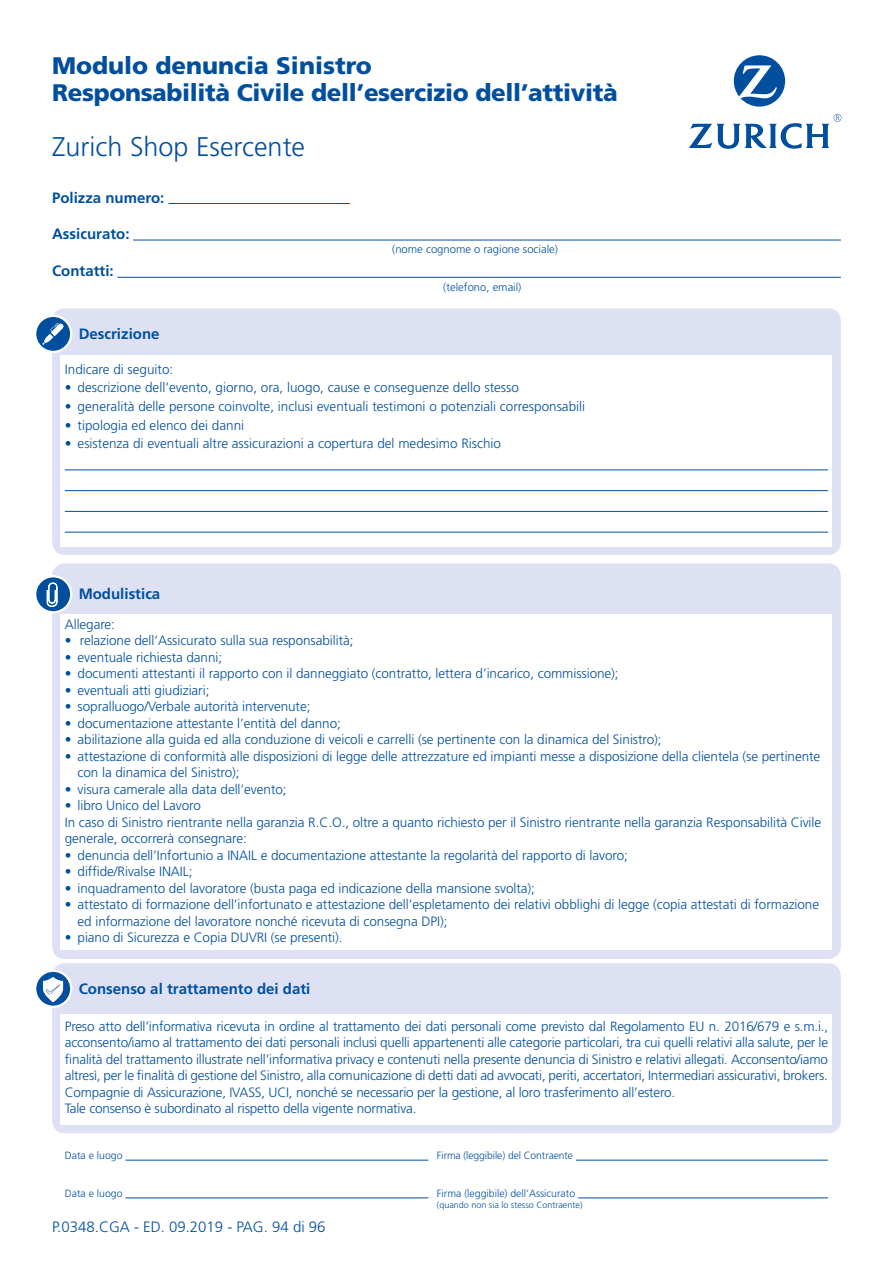
<style>
.page{position:relative;width:893px;height:1263px;background:#fff}
.page>*{position:absolute;margin:0;border:0;box-sizing:border-box;transform-origin:0 0}
.t1{font:300 27px "Frutiger";color:#004f9f}
.t2{font:900 24px/27px "Frutiger";letter-spacing:-.015em;color:#004f9f}
.t3{font:700 15px "Frutiger";color:#004f9f}
.t4{font:300 15px "Frutiger";color:#004f9f}
.t5{font:300 13.5px/16.5px "Frutiger";letter-spacing:-.005em;color:#004f9f}
.t6{font:300 11.25px "Frutiger";color:#004f9f}
.t7{font:300 10.5px "Frutiger";color:#004f9f}
.t8{font:300 9px "Frutiger";color:#004f9f}
</style>
<div class="page">
<div style="left:52px;top:563px;width:789px;height:396px;background:#dee1f3;border-radius:13px"></div>
<div style="left:61px;top:614px;width:771px;height:336px;background:#fff"></div>
<div style="left:52px;top:308px;width:789px;height:247px;background:#dee1f3;border-radius:13px"></div>
<div style="left:61px;top:355px;width:771px;height:191px;background:#fff"></div>
<hr style="left:65px;top:470px;width:763px;height:1px;background:#004f9f">
<hr style="left:65px;top:490px;width:763px;height:1px;background:#004f9f">
<hr style="left:65px;top:511px;width:763px;height:1px;background:#004f9f">
<hr style="left:65px;top:532px;width:763px;height:1px;background:#004f9f">
<hr style="left:169px;top:203px;width:181px;height:1px;background:#004f9f">
<hr style="left:133px;top:240px;width:708px;height:1px;background:#004f9f">
<hr style="left:117px;top:277px;width:724px;height:1px;background:#004f9f">
<svg style="left:734px;top:55px;width:51px;height:52px"></svg>
<svg style="left:689px;top:114px;width:152px;height:35px"></svg>
<hr style="left:126px;top:1160px;width:302px;height:1px;background:#004f9f">
<hr style="left:576px;top:1160px;width:252px;height:1px;background:#004f9f">
<hr style="left:126px;top:1198px;width:302px;height:1px;background:#004f9f">
<hr style="left:578px;top:1198px;width:250px;height:1px;background:#004f9f">
<svg style="left:35px;top:316px;width:36px;height:36px"></svg>
<div style="left:34px;top:315px;width:38px;height:38px;border:2px solid #fff;border-radius:50%"></div>
<svg style="left:42px;top:323px;width:22px;height:23px"></svg>
<svg style="left:35px;top:576px;width:36px;height:36px"></svg>
<div style="left:34px;top:575px;width:38px;height:38px;border:2px solid #fff;border-radius:50%"></div>
<svg style="left:47px;top:582px;width:11px;height:25px"></svg>
<div style="left:52px;top:963px;width:789px;height:170px;background:#dee1f3;border-radius:13px"></div>
<div style="left:61px;top:1014px;width:771px;height:111px;background:#fff"></div>
<svg style="left:35px;top:971px;width:36px;height:36px"></svg>
<div style="left:34px;top:970px;width:38px;height:38px;border:2px solid #fff;border-radius:50%"></div>
<svg style="left:43px;top:977px;width:20px;height:25px"></svg>
<h2 class="t2" style="left:52px;top:52px;width:567px">Modulo denuncia Sinistro<br>Responsabilità Civile dell’esercizio dell’attività</h2>
<h1 class="t1" style="left:52px;top:132px;width:255px">Zurich Shop Esercente</h1>
<p class="t3" style="left:52px;top:189px;width:114px">Polizza numero:</p>
<p class="t3" style="left:52px;top:225px;width:79px">Assicurato:</p>
<p class="t3" style="left:52px;top:262px;width:63px">Contatti:</p>
<p class="t3" style="left:79px;top:325px;width:82px">Descrizione</p>
<p class="t6" style="left:392px;top:243px;width:167px">(nome cognome o ragione sociale)</p>
<p class="t6" style="left:443px;top:280px;width:80px">(telefono, email)</p>
<p class="t5" style="left:65px;top:361px;width:110px">Indicare di seguito:</p>
<p class="t5" style="left:65px;top:380px;width:456px">• descrizione dell’evento, giorno, ora, luogo, cause e conseguenze dello stesso</p>
<p class="t5" style="left:65px;top:398px;width:522px">• generalità delle persone coinvolte, inclusi eventuali testimoni o potenziali corresponsabili</p>
<p class="t5" style="left:65px;top:417px;width:181px">• tipologia ed elenco dei danni</p>
<p class="t5" style="left:65px;top:435px;width:438px">• esistenza di eventuali altre assicurazioni a copertura del medesimo Rischio</p>
<p class="t3" style="left:79px;top:585px;width:83px">Modulistica</p>
<p class="t5" style="left:65px;top:616px;width:52px">Allegare:</p>
<p class="t5" style="left:65px;top:633px;width:290px">• relazione dell’Assicurato sulla sua responsabilità;</p>
<p class="t5" style="left:65px;top:649px;width:159px">• eventuale richiesta danni;</p>
<p class="t5" style="left:65px;top:666px;width:555px">• documenti attestanti il rapporto con il danneggiato (contratto, lettera d’incarico, commissione);</p>
<p class="t5" style="left:65px;top:682px;width:146px">• eventuali atti giudiziari;</p>
<p class="t5" style="left:65px;top:699px;width:247px">• sopralluogo/Verbale autorità intervenute;</p>
<p class="t5" style="left:65px;top:715px;width:278px">• documentazione attestante l’entità del danno;</p>
<p class="t5" style="left:65px;top:732px;width:598px">• abilitazione alla guida ed alla conduzione di veicoli e carrelli (se pertinente con la dinamica del Sinistro);</p>
<p class="t5" style="left:78px;top:748px;width:744px;text-indent:-13px">• attestazione di conformità alle disposizioni di legge delle attrezzature ed impianti messe a disposizione della clientela (se pertinente con la dinamica del Sinistro);</p>
<p class="t5" style="left:65px;top:781px;width:223px">• visura camerale alla data dell’evento;</p>
<p class="t5" style="left:65px;top:798px;width:758px">• libro Unico del Lavoro<br>In caso di Sinistro rientrante nella garanzia R.C.O., oltre a quanto richiesto per il Sinistro rientrante nella garanzia Responsabilità Civile generale, occorrerà consegnare:</p>
<p class="t5" style="left:65px;top:847px;width:565px">• denuncia dell’Infortunio a INAIL e documentazione attestante la regolarità del rapporto di lavoro;</p>
<p class="t5" style="left:65px;top:864px;width:129px">• diffide/Rivalse INAIL;</p>
<p class="t5" style="left:65px;top:880px;width:472px">• inquadramento del lavoratore (busta paga ed indicazione della mansione svolta);</p>
<p class="t5" style="left:78px;top:897px;width:743px;text-indent:-13px">• attestato di formazione dell’infortunato e attestazione dell’espletamento dei relativi obblighi di legge (copia attestati di formazione ed informazione del lavoratore nonché ricevuta di consegna DPI);</p>
<p class="t5" style="left:65px;top:930px;width:279px">• piano di Sicurezza e Copia DUVRI (se presenti).</p>
<p class="t3" style="left:79px;top:979px;width:233px">Consenso al trattamento dei dati</p>
<p class="t5" style="left:65px;top:1018px;width:765px">Preso atto dell’informativa ricevuta in ordine al trattamento dei dati personali come previsto dal Regolamento EU n. 2016/679 e s.m.i., acconsento/iamo al trattamento dei dati personali inclusi quelli appartenenti alle categorie particolari, tra cui quelli relativi alla salute, per le finalità del trattamento illustrate nell’informativa privacy e contenuti nella presente denuncia di Sinistro e relativi allegati. Acconsento/iamo altresì, per le finalità di gestione del Sinistro, alla comunicazione di detti dati ad avvocati, periti, accertatori, Intermediari assicurativi, brokers.<br>Compagnie di Assicurazione, IVASS, UCI, nonché se necessario per la gestione, al loro trasferimento all’estero.<br>Tale consenso è subordinato al rispetto della vigente normativa.</p>
<p class="t7" style="left:65px;top:1150px;width:59px">Data e luogo</p>
<p class="t7" style="left:437px;top:1150px;width:138px">Firma (leggibile) del Contraente</p>
<p class="t7" style="left:65px;top:1187px;width:59px">Data e luogo</p>
<p class="t7" style="left:437px;top:1187px;width:140px">Firma (leggibile) dell’Assicurato</p>
<p class="t8" style="left:437px;top:1199px;width:147px">(quando non sia lo stesso Contraente)</p>
<p class="t4" style="left:52px;top:1218px;width:275px">P.0348.CGA - ED. 09.2019 - PAG. 94 di 96</p>
</div>
